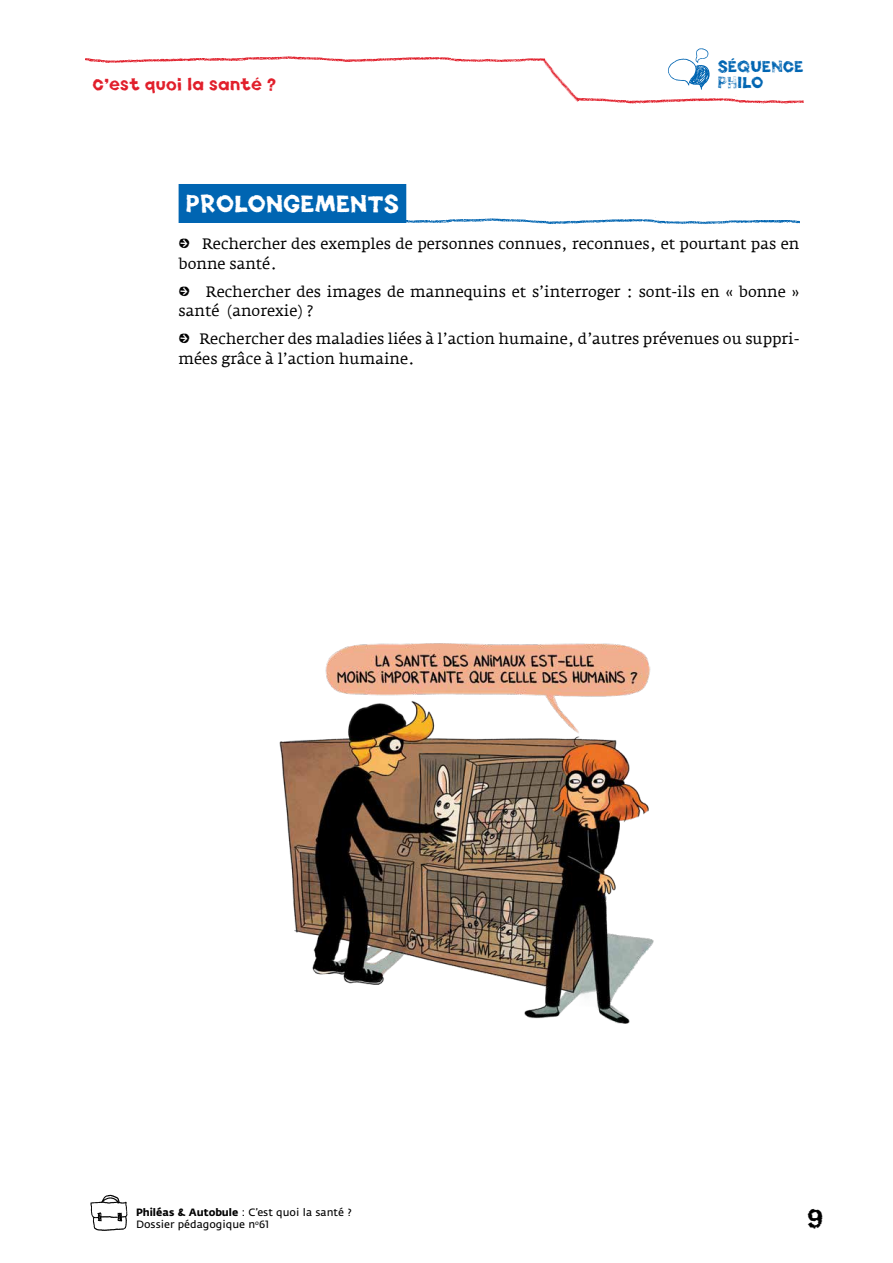
<style>
.page{position:relative;width:893px;height:1263px;background:#fff}
.page>*{position:absolute;margin:0;border:0;box-sizing:border-box;transform-origin:0 0}
.t1{font:25.5px "Spud AF Tatty";color:#000}
.t2{font:22.5px "Spud AF Crisp";color:#fff}
.t3{font:15px/19.5px "Fedra Serif A";color:#000}
.t4{font:15px "Spud AF Crisp";color:#e11f2b}
.t5{font:15px "Spud AF Tatty";color:#0065b2}
.t6{font:10.5px/12px "Fedra Sans";color:#000}
.s1{font-family:"Kosmik Glyphs";font-size:21px}
.s2{font-family:"Fedra Sans Bold TF"}
</style>
<div class="page">
<img style="left:90px;top:1194px;width:38px;height:37px">
<img style="left:668px;top:48px;width:42px;height:42px">
<img style="left:85px;top:55px;width:445px;height:8px">
<img style="left:584px;top:96px;width:220px;height:8px">
<img style="left:530px;top:58px;width:54px;height:44px">
<div style="left:179px;top:184px;width:227px;height:39px;background:#0065b2"></div>
<img style="left:279px;top:643px;width:375px;height:381px">
<img style="left:406px;top:216px;width:393px;height:8px">
<p class="t5" style="left:718px;top:56px;width:87px">SÉQUENCE</p>
<p class="t4" style="left:93px;top:75px;width:185px">C’est quoi la santé ?</p>
<p class="t5" style="left:718px;top:73px;width:47px">PHILO</p>
<h2 class="t2" style="left:186px;top:190px;width:215px">PROLONGEMENTS</h2>
<p class="t3" style="left:179px;top:234px;width:622px"><span class="s1">H</span> Rechercher des exemples de personnes connues, reconnues, et pourtant pas en bonne santé.</p>
<p class="t3" style="left:179px;top:282px;width:622px"><span class="s1">H</span> Rechercher des images de mannequins et s’interroger : sont-ils en « bonne » santé (anorexie) ?</p>
<p class="t3" style="left:179px;top:329px;width:622px"><span class="s1">H</span> Rechercher des maladies liées à l’action humaine, d’autres prévenues ou suppri&shy;mées grâce à l’action humaine.</p>
<p class="t6" style="left:136px;top:1207px;width:217px"><span class="s2">Philéas &amp; Autobule</span> : C’est quoi la santé ?<br>Dossier pédagogique n<sup>o</sup>61</p>
<h1 class="t1" style="left:807px;top:1202px;width:18px">9</h1>
</div>
